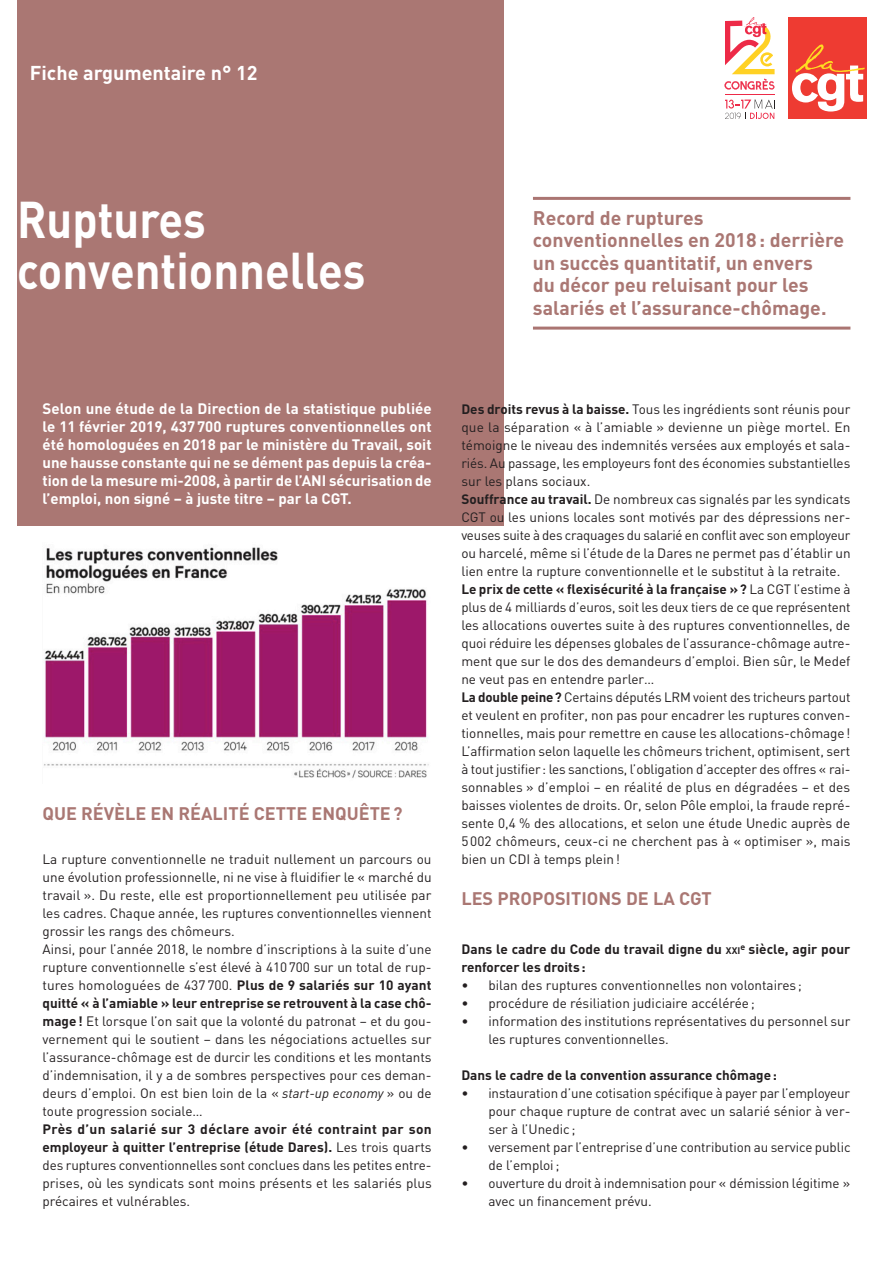
<style>
.page{position:relative;width:893px;height:1263px;background:#fff}
.page>*{position:absolute;margin:0;border:0;box-sizing:border-box;transform-origin:0 0}
.Titre_générique{font:700 51px/51px "DIN";color:#fff;scale:.89 1}
.Titre_numero_thème_f{font:700 19.8px "DIN";color:#fff}
.Chapo{font:700 19.5px/22.5px "DIN";color:#aa7773}
.Texte_Inter{font:700 18px "DIN";color:#aa7773}
.Texte_courant{font:700 15px/18px "DIN";color:#fff;text-align:justify}
.Texte_courant-2{font:13.5px/18px "DIN";color:#231f20;text-align:justify}
.Texte_courant-3{font:700 13.5px/18px "DIN";color:#231f20}
.s1{font-weight:700}
.s2{font-style:italic}
.s3{font-size:9.45px}
</style>
<div class="page">
<div style="left:17px;top:0;width:486px;height:525px;background:#aa7773"></div>
<div style="left:788px;top:17px;width:78px;height:102px;background:#ee3b32"></div>
<svg style="left:792px;top:44px;width:72px;height:68px"></svg>
<svg style="left:725px;top:100px;width:50px;height:19px"></svg>
<svg style="left:724px;top:17px;width:51px;height:73px"></svg>
<hr style="left:725px;top:94px;width:50px;height:1px;background:#ed2a47">
<hr style="left:533px;top:327px;width:317px;height:3px;background:#aa7572">
<hr style="left:533px;top:197px;width:317px;height:3px;background:#aa7572">
<img style="left:44px;top:547px;width:385px;height:231px">
<p class="Titre_numero_thème_f" style="left:30px;top:60px;width:229px">Fiche argumentaire n° 12</p>
<p class="Titre_générique" style="left:17px;top:192px;width:393px">Ruptures conventionnelles</p>
<p class="Chapo" style="left:533px;top:206px;width:313px">Record de ruptures conventionnelles en 2018: derrière un succès quantitatif, un envers<br>du décor peu reluisant pour les salariés et l’assurance-chômage.</p>
<p class="Texte_courant" style="left:43px;top:399px;width:391px">Selon une étude de la Direction de la statistique publiée le 11 février 2019, 437700 ruptures conventionnelles ont été homologuées en 2018 par le ministère du Travail, soit une hausse constante qui ne se dément pas depuis la créa&shy;tion de la mesure mi-2008, à partir de l’ANI sécurisation de l’emploi, non signé – à juste titre – par la CGT.</p>
<p class="Texte_Inter" style="left:43px;top:802px;width:361px">QUE RÉVÈLE EN RÉALITÉ CETTE ENQUÊTE?</p>
<p class="Texte_courant-2" style="left:43px;top:850px;width:391px">La rupture conventionnelle ne traduit nullement un parcours ou une évolution professionnelle, ni ne vise à fluidifier le « marché du travail ». Du reste, elle est proportionnellement peu utilisée par les cadres. Chaque année, les ruptures conventionnelles viennent grossir les rangs des chômeurs.</p>
<p class="Texte_courant-2" style="left:43px;top:940px;width:391px">Ainsi, pour l’année 2018, le nombre d’inscriptions à la suite d’une rupture conventionnelle s’est élevé à 410700 sur un total de rup&shy;tures homologuées de 437 700. <span class="s1">Plus de 9 salariés sur 10 ayant quitté « à l’amiable » leur entreprise se retrouvent à la case chô&shy;mage!</span> Et lorsque l’on sait que la volonté du patronat – et du gou&shy;vernement qui le soutient – dans les négociations actuelles sur l’assurance-chômage est de durcir les conditions et les montants d’indemnisation, il y a de sombres perspectives pour ces deman&shy;deurs d’emploi. On est bien loin de la « <span class="s2">start-up economy</span> » ou de toute progression sociale…</p>
<p class="Texte_courant-2" style="left:43px;top:1120px;width:391px"><span class="s1">Près d’un salarié sur 3 déclare avoir été contraint par son employeur à quitter l’entreprise (étude Dares).</span> Les trois quarts des ruptures conventionnelles sont conclues dans les petites entre&shy;prises, où les syndicats sont moins présents et les salariés plus précaires et vulnérables.</p>
<p class="Texte_courant-2" style="left:461px;top:400px;width:391px"><span class="s1">Des droits revus à la baisse.</span> Tous les ingrédients sont réunis pour que la séparation « à l’amiable » devienne un piège mortel. En témoigne le niveau des indemnités versées aux employés et sala&shy;riés. Au passage, les employeurs font des économies substantielles sur les plans sociaux.</p>
<p class="Texte_courant-2" style="left:461px;top:490px;width:391px"><span class="s1">Souffrance au travail.</span> De nombreux cas signalés par les syndicats CGT ou les unions locales sont motivés par des dépressions ner&shy;veuses suite à des craquages du salarié en conflit avec son employeur ou harcelé, même si l’étude de la Dares ne permet pas d’établir un lien entre la rupture conventionnelle et le substitut à la retraite.</p>
<p class="Texte_courant-2" style="left:461px;top:580px;width:391px"><span class="s1">Le prix de cette « flexisécurité à la française »?</span> La CGT l’estime à plus de 4 milliards d’euros, soit les deux tiers de ce que représentent les allocations ouvertes suite à des ruptures conventionnelles, de quoi réduire les dépenses globales de l’assurance-chômage autre&shy;ment que sur le dos des demandeurs d’emploi. Bien sûr, le Medef ne veut pas en entendre parler…</p>
<p class="Texte_courant-2" style="left:461px;top:688px;width:391px"><span class="s1">La double peine?</span> Certains députés LRM voient des tricheurs partout et veulent en profiter, non pas pour encadrer les ruptures conven&shy;tionnelles, mais pour remettre en cause les allocations-chômage!<br>L’affirmation selon laquelle les chômeurs trichent, optimisent, sert à tout justifier : les sanctions, l’obligation d’accepter des offres « rai&shy;sonnables » d’emploi – en réalité de plus en dégradées – et des baisses violentes de droits. Or, selon Pôle emploi, la fraude repré&shy;sente 0,4 % des allocations, et selon une étude Unedic auprès de 5 002 chômeurs, ceux-ci ne cherchent pas à « optimiser », mais bien un CDI à temps plein!</p>
<p class="Texte_Inter" style="left:461px;top:886px;width:252px">LES PROPOSITIONS DE LA CGT</p>
<p class="Texte_courant-3" style="left:461px;top:940px;width:391px">Dans le cadre du Code du travail digne du <span class="s3">xxi</span><sup>e</sup> siècle, agir pour renforcer les droits :</p>
<p class="Texte_courant-2" style="left:461px;top:976px;width:342px">• bilan des ruptures conventionnelles non volontaires ;</p>
<p class="Texte_courant-2" style="left:461px;top:994px;width:295px">• procédure de résiliation judiciaire accélérée;</p>
<p class="Texte_courant-2" style="left:488px;top:1012px;width:364px;text-indent:-27px">• information des institutions représentatives du personnel sur les ruptures conventionnelles.</p>
<p class="Texte_courant-3" style="left:461px;top:1066px;width:317px">Dans le cadre de la convention assurance chômage:</p>
<p class="Texte_courant-2" style="left:488px;top:1084px;width:364px;text-indent:-27px">• instauration d’une cotisation spécifique à payer par l’employeur pour chaque rupture de contrat avec un salarié sénior à ver&shy;ser à l’Unedic ;</p>
<p class="Texte_courant-2" style="left:488px;top:1138px;width:364px;text-indent:-27px">• versement par l’entreprise d’une contribution au service public de l’emploi;</p>
<p class="Texte_courant-2" style="left:488px;top:1174px;width:363px;text-indent:-27px">• ouverture du droit à indemnisation pour « démission légitime » avec un financement prévu.</p>
</div>
